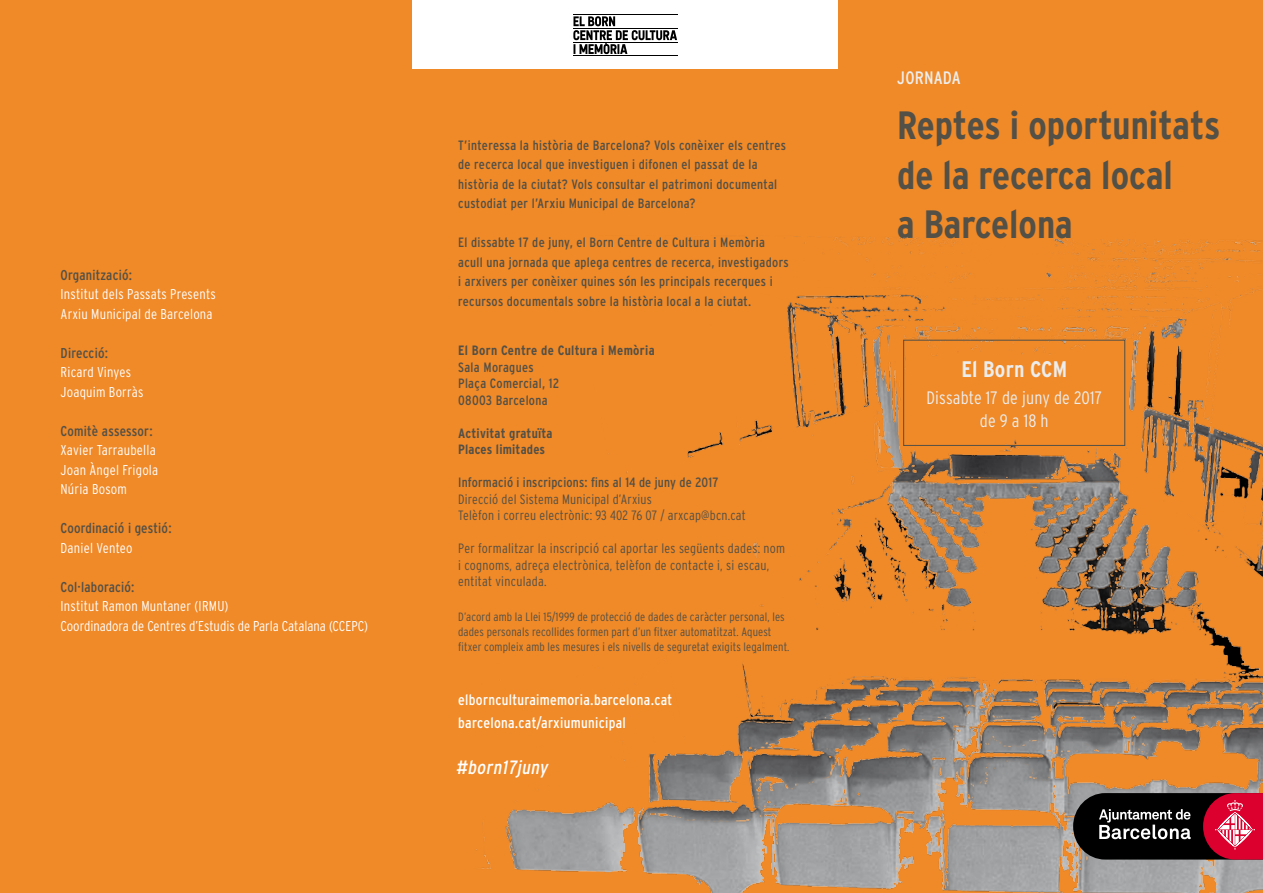
<style>
.page{position:relative;width:1263px;height:893px;background:#f08927}
.page>*{position:absolute;margin:0;border:0;box-sizing:border-box;transform-origin:0 0}
.t1{font:700 condensed 39.45px/49.5px "Interstate";color:#535047}
.t2{font:700 condensed 22.5px "Interstate";letter-spacing:.01em;color:#eceded}
.t3{font:italic condensed 19.2px "Interstate";color:#fff}
.t4{font:300 condensed 18px/22.8px "Interstate";letter-spacing:.01em;color:#eceded;text-align:center}
.t5{font:condensed 18px "Interstate";letter-spacing:.01em;color:#eceded}
.t6{font:condensed 15px/22.5px "Interstate";letter-spacing:.02em;color:#fff}
.t7{font:300 condensed 14.25px/19.5px "Interstate";letter-spacing:.015em;color:#fff}
.t8{font:condensed 14.25px "Interstate";letter-spacing:.015em;color:#535047}
.t9{font:condensed 13.5px/19.5px "Interstate";letter-spacing:.025em;color:#535047}
.t10{font:300 condensed 13.5px/16.5px "Interstate";letter-spacing:.015em;color:#535047}
.t11{font:700 condensed 13.5px/16.5px "Interstate";letter-spacing:.015em;color:#535047}
.t12{font:300 condensed 12px/15px "Interstate";letter-spacing:.01em;color:#535047}
</style>
<div class="page">
<img style="left:476px;top:236px;width:787px;height:657px">
<svg style="left:1073px;top:793px;width:190px;height:66px;background:#57232d"></svg>
<div style="left:903px;top:340px;width:222px;height:106px;border:1px solid #535047"></div>
<div style="left:412px;top:0;width:426px;height:68px;background:#fff"></div>
<hr style="left:573px;top:56px;width:104px;height:1px;background:#000">
<hr style="left:573px;top:14px;width:104px;height:1px;background:#000">
<svg style="left:573px;top:16px;width:104px;height:38px"></svg>
<p class="t8" style="left:61px;top:267px;width:73px">Organització:</p>
<p class="t7" style="left:61px;top:284px;width:157px">Institut dels Passats Presents<br>Arxiu Municipal de Barcelona</p>
<p class="t8" style="left:61px;top:345px;width:49px">Direcció:</p>
<p class="t7" style="left:61px;top:362px;width:84px">Ricard Vinyes<br>Joaquim Borràs</p>
<p class="t8" style="left:61px;top:423px;width:94px">Comitè assessor:</p>
<p class="t7" style="left:61px;top:440px;width:99px">Xavier Tarraubella<br>Joan Àngel Frigola<br>Núria Bosom</p>
<p class="t8" style="left:61px;top:520px;width:113px">Coordinació i gestió:</p>
<p class="t7" style="left:61px;top:538px;width:74px">Daniel Venteo</p>
<p class="t8" style="left:61px;top:579px;width:76px">Col·laboració:</p>
<p class="t7" style="left:61px;top:596px;width:309px">Institut Ramon Muntaner (IRMU)<br>Coordinadora de Centres d’Estudis de Parla Catalana (CCEPC)</p>
<p class="t9" style="left:458px;top:135px;width:329px">T’interessa la història de Barcelona? Vols conèixer els centres de recerca local que investiguen i difonen el passat de la història de la ciutat? Vols consultar el patrimoni documental custodiat per l’Arxiu Municipal de Barcelona?</p>
<p class="t9" style="left:458px;top:232px;width:332px">El dissabte 17 de juny, el Born Centre de Cultura i Memòria acull una jornada que aplega centres de recerca, investigadors i arxivers per conèixer quines són les principals recerques i recursos documentals sobre la història local a la ciutat.</p>
<p class="t11" style="left:458px;top:342px;width:198px">El Born Centre de Cultura i Memòria</p>
<p class="t9" style="left:458px;top:358px;width:103px;line-height:16.5px">Sala Moragues<br>Plaça Comercial, 12<br>08003 Barcelona</p>
<p class="t11" style="left:458px;top:424px;width:96px">Activitat gratuïta<br>Places limitades</p>
<p class="t9" style="left:458px;top:472px;width:262px">Informació i inscripcions: fins al 14 de juny de 2017</p>
<p class="t10" style="left:458px;top:490px;width:289px">Direcció del Sistema Municipal d’Arxius<br>Telèfon i correu electrònic: 93 402 76 07 / arxcap@bcn.cat</p>
<p class="t10" style="left:458px;top:540px;width:329px">Per formalitzar la inscripció cal aportar les següents dades: nom i cognoms, adreça electrònica, telèfon de contacte i, si escau, entitat vinculada.</p>
<p class="t12" style="left:458px;top:609px;width:333px">D’acord amb la Llei 15/1999 de protecció de dades de caràcter personal, les dades personals recollides formen part d’un fitxer automatitzat. Aquest fitxer compleix amb les mesures i els nivells de seguretat exigits legalment.</p>
<p class="t6" style="left:458px;top:689px;width:216px">elbornculturaimemoria.barcelona.cat barcelona.cat/arxiumunicipal</p>
<h3 class="t3" style="left:455px;top:757px;width:97px">#born17juny</h3>
<h3 class="t5" style="left:897px;top:67px;width:65px">JORNADA</h3>
<h1 class="t1" style="left:897px;top:100px;width:325px">Reptes i oportunitats de la recerca local<br>a Barcelona</h1>
<h2 class="t2" style="left:961px;top:356px;width:107px">El Born CCM</h2>
<h3 class="t4" style="left:926px;top:386px;width:177px">Dissabte 17 de juny de 2017 de 9 a 18 h</h3>
</div>
